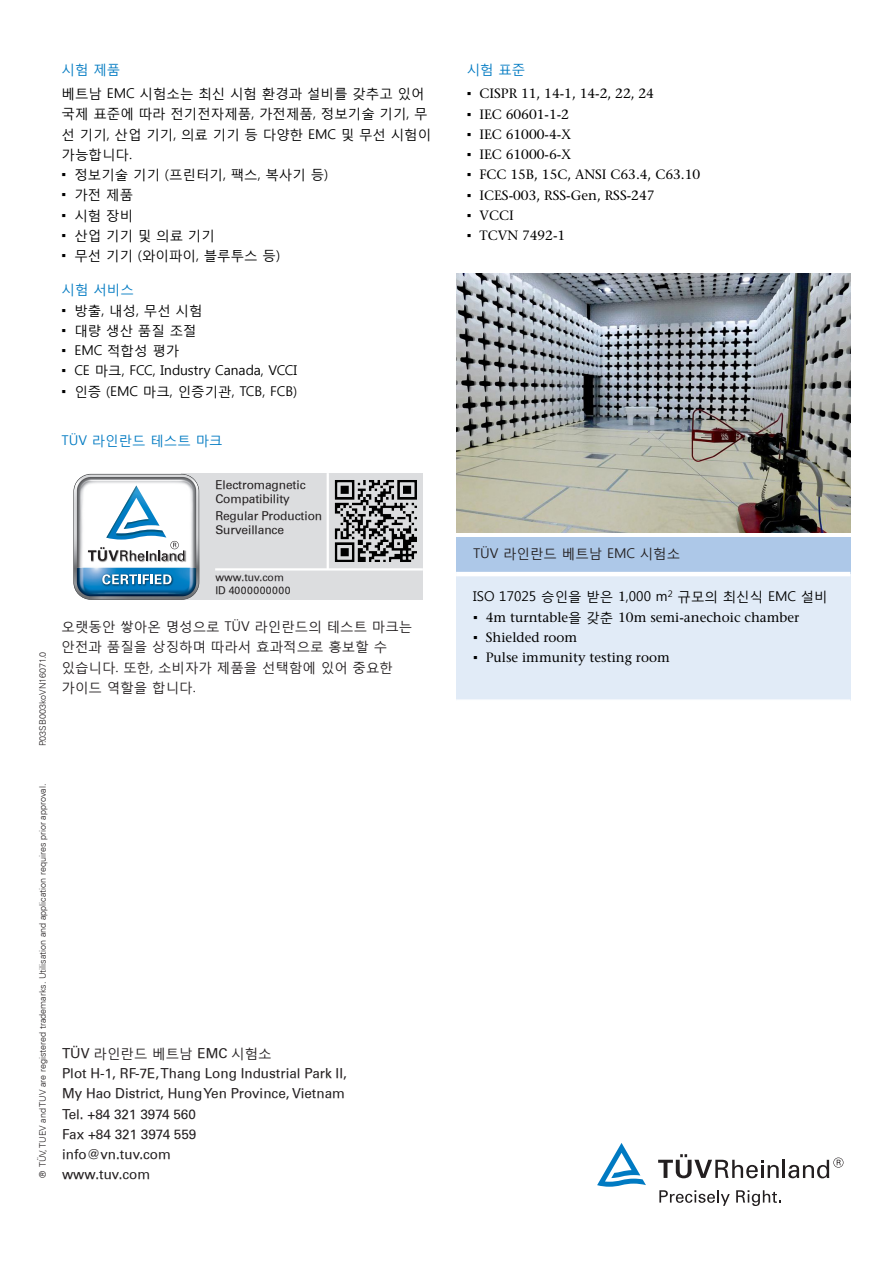
<style>
.page{position:relative;width:893px;height:1263px;background:#fff}
.page>*{position:absolute;margin:0;border:0;box-sizing:border-box;transform-origin:0 0}
.t1{font:13.5px/20.2px "Malgun Gothic";color:#000}
.t2{font:13.5px "Stone Serif";color:#000}
.web_adress{font:13.5px "Univers";color:#231f20}
.web_adress-2{font:13.5px/20.2px "Malgun Gothic";color:#231f20}
.t3{font:13.5px "Malgun Gothic";color:#007ac2}
.t4{font:12px/13.5px "Univers";letter-spacing:-.01em;color:#231f20}
.t5{font:10.5px "Univers";letter-spacing:.04em;color:#231f20}
.t6{font:10.5px "Univers";color:#231f20}
.t7{font:300 9px "Univers LT Std";color:#231f20}
.s1{font-family:"Arial Narrow"}
.s2{font-family:"Univers"}
.s3{font-family:"Stone Serif"}
.s4{font-family:"Malgun Gothic"}
</style>
<div class="page">
<svg style="left:659px;top:1190px;width:71px;height:16px"></svg>
<svg style="left:736px;top:1190px;width:45px;height:16px"></svg>
<svg style="left:658px;top:1154px;width:185px;height:24px"></svg>
<svg style="left:597px;top:1143px;width:49px;height:44px"></svg>
<div style="left:182px;top:474px;width:241px;height:126px;background:#dcdddf"></div>
<svg style="left:73px;top:474px;width:126px;height:126px"></svg>
<hr style="left:215px;top:568px;width:208px;height:2px;background:#fff">
<hr style="left:327px;top:473px;width:2px;height:97px;background:#fff">
<img style="left:334px;top:480px;width:83px;height:82px">
<div style="left:456px;top:537px;width:394px;height:37px;background:#adc8e8"></div>
<div style="left:456px;top:574px;width:394px;height:126px;background:#e1ebf7"></div>
<hr style="left:456px;top:572px;width:394px;height:4px;background:#fff">
<hr style="left:456px;top:699px;width:394px;height:2px;background:#fff">
<img style="left:456px;top:274px;width:394px;height:259px">
<p class="t3" style="left:62px;top:61px;width:60px">시험 제품</p>
<p class="t1" style="left:62px;top:83px;width:371px">베트남 EMC 시험소는 최신 시험 환경과 설비를 갖추고 있어 국제 표준에 따라 전기전자제품, 가전제품, 정보기술 기기, 무 선 기기, 산업 기기, 의료 기기 등 다양한 EMC 및 무선 시험이 가능합니다.</p>
<p class="t1" style="left:62px;top:164px;width:268px"><span class="s1">▪</span> 정보기술 기기 (프린터기, 팩스, 복사기 등)</p>
<p class="t1" style="left:62px;top:185px;width:73px"><span class="s1">▪</span> 가전 제품</p>
<p class="t1" style="left:62px;top:205px;width:73px"><span class="s1">▪</span> 시험 장비</p>
<p class="t1" style="left:62px;top:225px;width:155px"><span class="s1">▪</span> 산업 기기 및 의료 기기</p>
<p class="t1" style="left:62px;top:245px;width:220px"><span class="s1">▪</span> 무선 기기 (와이파이, 블루투스 등)</p>
<p class="t3" style="left:62px;top:282px;width:74px">시험 서비스</p>
<p class="t1" style="left:62px;top:300px;width:142px"><span class="s1">▪</span> 방출, 내성, 무선 시험</p>
<p class="t1" style="left:62px;top:320px;width:137px"><span class="s1">▪</span> 대량 생산 품질 조절</p>
<p class="t1" style="left:62px;top:340px;width:119px"><span class="s1">▪</span> EMC 적합성 평가</p>
<p class="t1" style="left:62px;top:361px;width:237px"><span class="s1">▪</span> CE 마크, FCC, Industry Canada, VCCI</p>
<p class="t1" style="left:62px;top:381px;width:237px"><span class="s1">▪</span> 인증 (EMC 마크, 인증기관, TCB, FCB)</p>
<p class="t3" style="left:62px;top:432px;width:163px">TÜV 라인란드 테스트 마크</p>
<p class="t4" style="left:215px;top:478px;width:92px">Electromagnetic</p>
<p class="t4" style="left:215px;top:492px;width:76px">Compatibility</p>
<p class="t4" style="left:215px;top:509px;width:108px">Regular Production<br>Surveillance</p>
<p class="t7" style="left:37px;top:746px;width:96px;rotate:-90deg">P.03SB003koVN16071.0</p>
<p class="t6" style="left:215px;top:571px;width:70px">www.tuv.com</p>
<p class="t5" style="left:215px;top:584px;width:77px">ID 4000000000</p>
<p class="web_adress-2" style="left:62px;top:616px;width:352px">오랫동안 쌓아온 명성으로 TÜV 라인란드의 테스트 마크는 안전과 품질을 상징하며 따라서 효과적으로 홍보할 수 있습니다. 또한, 소비자가 제품을 선택함에 있어 중요한 가이드 역할을 합니다.</p>
<p class="t7" style="left:37px;top:1178px;width:396px;rotate:-90deg">® TÜV, TUEV and TUV are registered trademarks. Utilisation and application requires prior approval.</p>
<p class="web_adress-2" style="left:62px;top:1043px;width:211px"><span class="s2">TÜV</span> 라인란드 베트남 <span class="s2">EMC</span> 시험소</p>
<p class="web_adress" style="left:62px;top:1065px;width:286px">Plot H-1, RF-7E, Thang Long Industrial Park II,</p>
<p class="web_adress" style="left:62px;top:1085px;width:284px">My Hao District, Hung Yen Province, Vietnam</p>
<p class="web_adress" style="left:62px;top:1106px;width:135px">Tel. +84 321 3974 560</p>
<p class="web_adress" style="left:62px;top:1126px;width:136px">Fax +84 321 3974 559</p>
<p class="web_adress" style="left:62px;top:1146px;width:110px">info@vn.tuv.com</p>
<p class="web_adress" style="left:62px;top:1166px;width:90px">www.tuv.com</p>
<p class="t3" style="left:467px;top:61px;width:60px">시험 표준</p>
<p class="t2" style="left:467px;top:86px;width:189px"><span class="s1">▪</span> CISPR 11, 14-1, 14-2, 22, 24</p>
<p class="t2" style="left:467px;top:106px;width:104px"><span class="s1">▪</span> IEC 60601-1-2</p>
<p class="t2" style="left:467px;top:126px;width:106px"><span class="s1">▪</span> IEC 61000-4-X</p>
<p class="t2" style="left:467px;top:146px;width:106px"><span class="s1">▪</span> IEC 61000-6-X</p>
<p class="t2" style="left:467px;top:167px;width:235px"><span class="s1">▪</span> FCC 15B, 15C, ANSI C63.4, C63.10</p>
<p class="t2" style="left:467px;top:187px;width:189px"><span class="s1">▪</span> ICES-003, RSS-Gen, RSS-247</p>
<p class="t2" style="left:467px;top:207px;width:49px"><span class="s1">▪</span> VCCI</p>
<p class="t2" style="left:467px;top:227px;width:100px"><span class="s1">▪</span> TCVN 7492-1</p>
<p class="web_adress-2" style="left:473px;top:543px;width:209px">TÜV 라인란드 베트남 EMC 시험소</p>
<p class="t1" style="left:473px;top:587px;width:356px">ISO 17025 승인을 받은 <span class="s3">1</span>,000 m<sup>2</sup> 규모의 최신식 EMC 설비</p>
<p class="t2" style="left:473px;top:609px;width:328px"><span class="s1">▪</span> 4m turntable<span class="s4">을 갖춘</span> 10m semi-anechoic chamber</p>
<p class="t2" style="left:473px;top:629px;width:106px"><span class="s1">▪</span> Shielded room</p>
<p class="t2" style="left:473px;top:649px;width:198px"><span class="s1">▪</span> Pulse immunity testing room</p>
</div>
